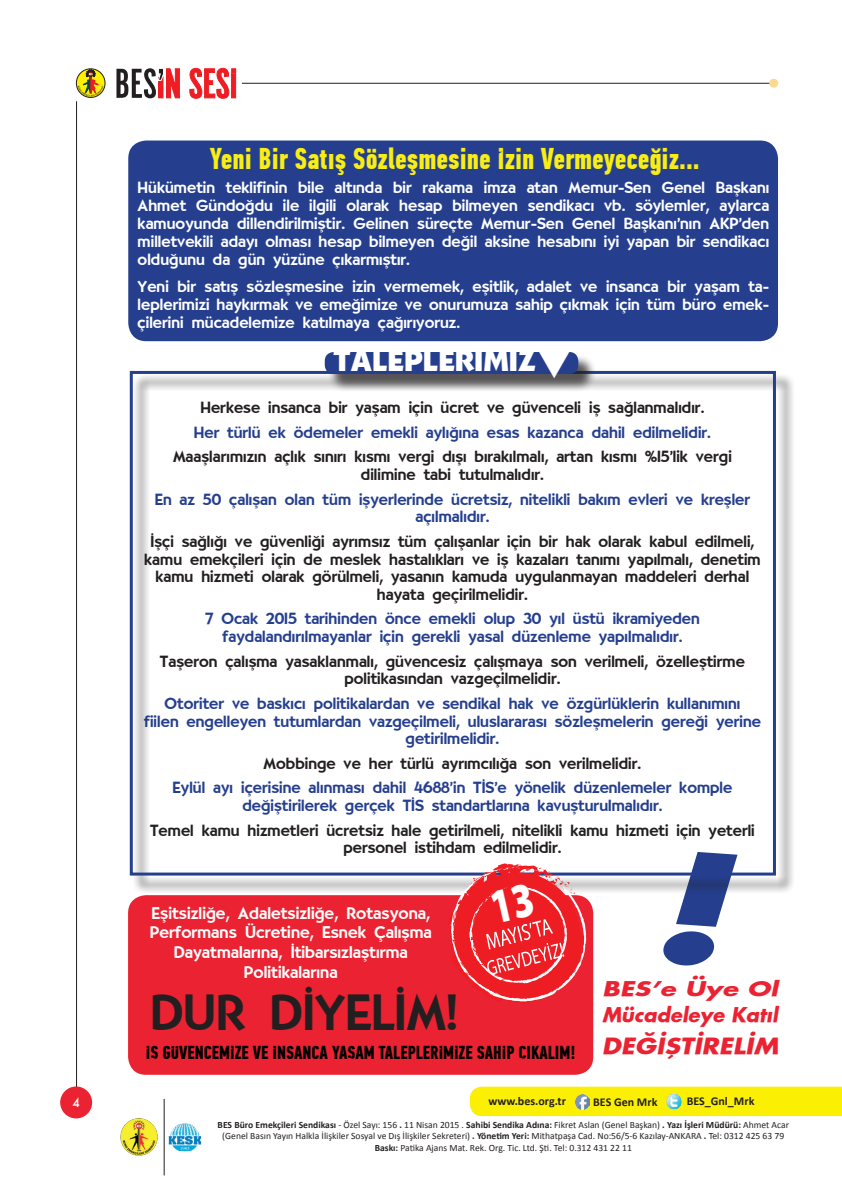
<style>
.page{position:relative;width:842px;height:1195px;background:#fff}
.page>*{position:absolute;margin:0;border:0;box-sizing:border-box;transform-origin:0 0}
.t1{font:700 49.5px "Bernhard";color:#231f20}
.t2{font:700 30px "Isci Filmleri Festivali";color:#f9ee13}
.t3{font:900 30px "Bernhard";color:#fff}
.t4{font:italic 700 21.45px "Futura";color:#eb2231;scale:1.18 1}
.t5{font:italic 700 19.5px "Futura";color:#eb2231}
.t6{font:italic 700 19.5px "Futura";color:#eb2231;scale:1.34 1}
.t7{font:700 18.75px "Isci Filmleri Festivali";color:#000}
.t8{font:700 16.5px/19.8px "Bernhard";color:#fff;text-align:center}
.t9{font:700 15.75px/17.7px "Bernhard";color:#231f20;text-align:center}
.t10{font:700 15.75px/17.7px "Bernhard";color:#253f8e;text-align:center}
.t11{font:700 15.75px/18px "Bernhard";color:#fff;text-align:justify}
.t12{font:700 12px "Calibri";color:#231f20}
.t13{font:500 12px "Futura";color:#fff}
.t14{font:9.6px/11.6px "Calibri";color:#231f20;text-align:center}
.s1{font-weight:700}
</style>
<div class="page">
<hr style="left:242px;top:83px;width:531px;height:1px;background:#231f20">
<div style="left:769px;top:79px;width:9px;height:9px;background:#fed88f;border-radius:50%"></div>
<hr style="left:76px;top:101px;width:1px;height:1007px;background:#231f20">
<div style="left:60px;top:1086px;width:32px;height:32px;background:#eb2231;border-radius:50%"></div>
<svg style="left:190px;top:68px;width:46px;height:31px"></svg>
<svg style="left:116px;top:68px;width:64px;height:30px"></svg>
<div style="left:76px;top:69px;width:29px;height:29px;border:1px solid #231f20;border-radius:50%"></div>
<svg style="left:78px;top:70px;width:25px;height:27px"></svg>
<img style="left:119px;top:1118px;width:39px;height:38px;border-radius:19px">
<img style="left:169px;top:1123px;width:32px;height:28px">
<hr style="left:164px;top:1099px;width:1px;height:76px;background:#231f20">
<div style="left:470px;top:1087px;width:372px;height:29px;background:#fbef04"></div>
<div style="left:128px;top:141px;width:650px;height:200px;background:#253f8e;border-radius:18px"></div>
<img style="left:575px;top:1094px;width:15px;height:15px">
<img style="left:667px;top:1094px;width:15px;height:15px">
<div style="left:128px;top:895px;width:465px;height:180px;background:#eb2231;border-radius:18px"></div>
<div style="left:132px;top:373px;width:663px;height:521px;background:#231f20;opacity:.75"></div>
<div style="left:130px;top:371px;width:646px;height:504px;border:3px solid #253f8e"></div>
<div style="left:327px;top:354px;width:270px;height:39px;background:#231f20;opacity:.75"></div>
<div style="left:325px;top:352px;width:253px;height:22px;background:#253f8e;border-radius:9px"></div>
<svg style="left:662px;top:850px;width:75px;height:44px"></svg>
<svg style="left:447px;top:863px;width:141px;height:140px"></svg>
<svg style="left:539px;top:352px;width:32px;height:26px"></svg>
<p class="t13" style="left:72px;top:1094px;width:9px">4</p>
<h2 class="t2" style="left:210px;top:141px;width:491px">Yeni Bir Satış Sözleşmesine İzin Vermeyeceğiz...</h2>
<p class="t11" style="left:138px;top:179px;width:633px">Hükümetin teklifinin bile altında bir rakama imza atan Memur-Sen Genel Başkanı Ahmet Gündoğdu ile ilgili olarak hesap bilmeyen sendikacı vb. söylemler, aylarca kamuoyunda dillendirilmiştir. Gelinen süreçte Memur-Sen Genel Başkanı’nın AKP’den milletvekili adayı olması hesap bilmeyen değil aksine hesabını iyi yapan bir sendikacı olduğunu da gün yüzüne çıkarmıştır.</p>
<p class="t11" style="left:138px;top:278px;width:633px">Yeni bir satış sözleşmesine izin vermemek, eşitlik, adalet ve insanca bir yaşam ta&shy;leplerimizi haykırmak ve emeğimize ve onurumuza sahip çıkmak için tüm büro emek&shy;çilerini mücadelemize katılmaya çağırıyoruz.</p>
<h2 class="t3" style="left:333px;top:341px;width:204px">TALEPLERİMİZ</h2>
<p class="t9" style="left:200px;top:399px;width:505px">Herkese insanca bir yaşam için ücret ve güvenceli iş sağlanmalıdır.</p>
<p class="t10" style="left:194px;top:424px;width:519px">Her türlü ek ödemeler emekli aylığına esas kazanca dahil edilmelidir.</p>
<p class="t9" style="left:173px;top:448px;width:560px">Maaşlarımızın açlık sınırı kısmı vergi dışı bırakılmalı, artan kısmı %15’lik vergi dilimine tabi tutulmalıdır.</p>
<p class="t10" style="left:155px;top:491px;width:597px">En az 50 çalışan olan tüm işyerlerinde ücretsiz, nitelikli bakım evleri ve kreşler açılmalıdır.</p>
<p class="t9" style="left:144px;top:533px;width:618px">İşçi sağlığı ve güvenliği ayrımsız tüm çalışanlar için bir hak olarak kabul edilmeli, kamu emekçileri için de meslek hastalıkları ve iş kazaları tanımı yapılmalı, denetim kamu hizmeti olarak görülmeli, yasanın kamuda uygulanmayan maddeleri derhal hayata geçirilmelidir.</p>
<p class="t10" style="left:205px;top:610px;width:496px">7 Ocak 2015 tarihinden önce emekli olup 30 yıl üstü ikramiyeden faydalandırılmayanlar için gerekli yasal düzenleme yapılmalıdır.</p>
<p class="t9" style="left:160px;top:653px;width:586px">Taşeron çalışma yasaklanmalı, güvencesiz çalışmaya son verilmeli, özelleştirme politikasından vazgeçilmelidir.</p>
<p class="t10" style="left:144px;top:695px;width:618px">Otoriter ve baskıcı politikalardan ve sendikal hak ve özgürlüklerin kullanımını<br>fiilen engelleyen tutumlardan vazgeçilmeli, uluslararası sözleşmelerin gereği yerine getirilmelidir.</p>
<p class="t9" style="left:264px;top:755px;width:379px">Mobbinge ve her türlü ayrımcılığa son verilmelidir.</p>
<p class="t10" style="left:173px;top:779px;width:561px">Eylül ayı içerisine alınması dahil 4688’in TİS’e yönelik düzenlemeler komple değiştirilerek gerçek TİS standartlarına kavuşturulmalıdır.</p>
<p class="t9" style="left:150px;top:821px;width:606px">Temel kamu hizmetleri ücretsiz hale getirilmeli, nitelikli kamu hizmeti için yeterli personel istihdam edilmelidir.</p>
<p class="t8" style="left:150px;top:903px;width:284px">Eşitsizliğe, Adaletsizliğe, Rotasyona, Performans Ücretine, Esnek Çalışma Dayatmalarına, İtibarsızlaştırma Politikalarına</p>
<h1 class="t1" style="left:150px;top:983px;width:309px">DUR DİYELİM!</h1>
<p class="t7" style="left:146px;top:1041px;width:431px">İŞ GÜVENCEMİZE VE İNSANCA YAŞAM TALEPLERİMİZE SAHİP ÇIKALIM!</p>
<p class="t6" style="left:602px;top:975px;width:133px">BES’e Üye Ol</p>
<p class="t5" style="left:602px;top:1001px;width:177px">Mücadeleye Katıl</p>
<h3 class="t4" style="left:602px;top:1031px;width:151px">DEĞİŞTİRELİM</h3>
<p class="t12" style="left:488px;top:1093px;width:79px">www.bes.org.tr</p>
<p class="t12" style="left:593px;top:1094px;width:66px">BES Gen Mrk</p>
<p class="t12" style="left:687px;top:1094px;width:69px">BES_Gnl_Mrk</p>
<p class="t14" style="left:218px;top:1119px;width:573px"><span class="s1">BES Büro Emekçileri Sendikası</span> - Özel Sayı: 156 <span class="s1">.</span> 11 Nisan 2015 . <span class="s1">Sahibi Sendika Adına:</span> Fikret Aslan (Genel Başkan) <span class="s1">. Yazı İşleri Müdürü:</span> Ahmet Acar (Genel Basın Yayın Halkla İlişkiler Sosyal ve Dış İlişkiler Sekreteri) <span class="s1">. Yönetim Yeri:</span> Mithatpaşa Cad. No:56/5-6 Kazılay-ANKARA <span class="s1">.</span> Tel: 0312 425 63 79<br><span class="s1">Baskı:</span> Patika Ajans Mat. Rek. Org. Tic. Ltd. Şti. Tel: 0.312 431 22 11</p>
</div>
